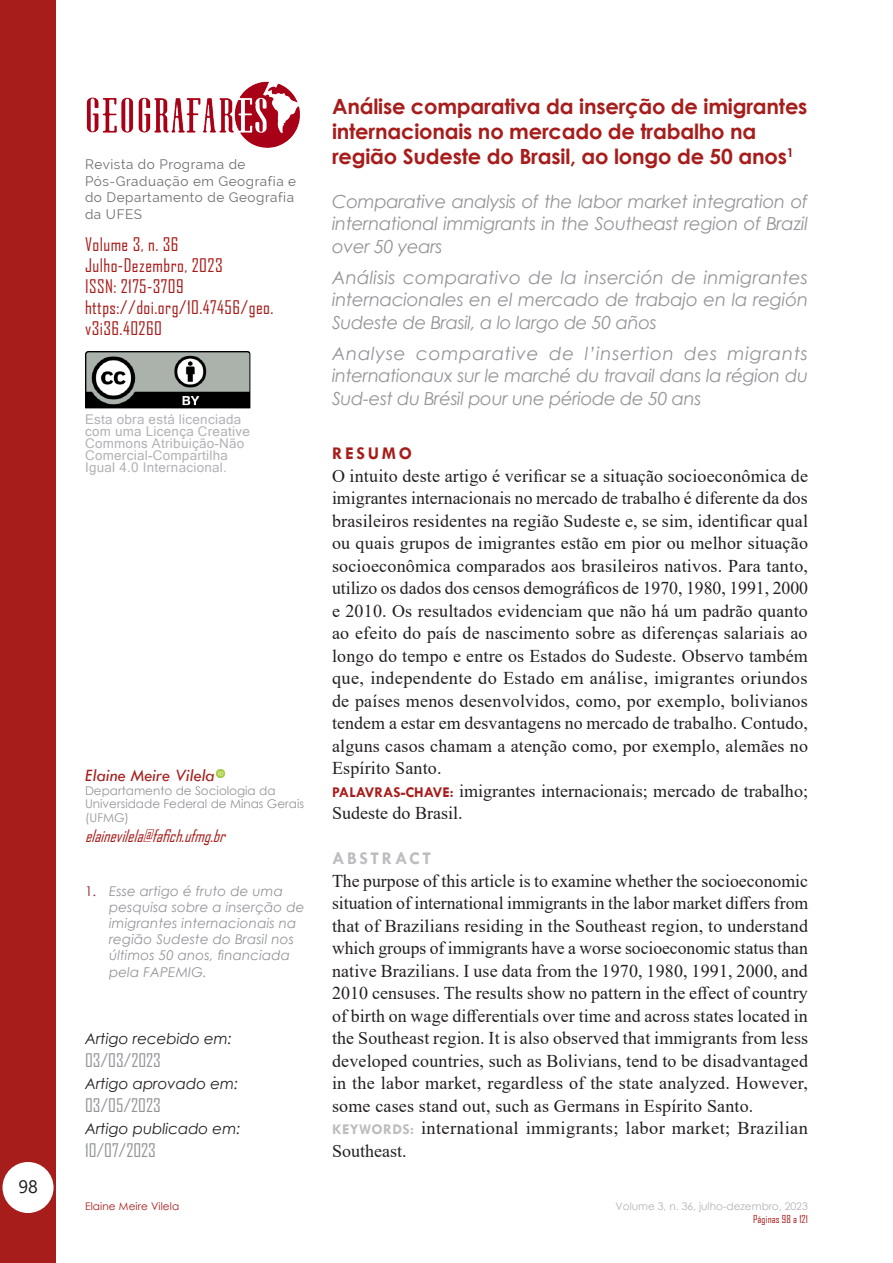
<style>
.page{position:relative;width:893px;height:1263px;background:#fff}
.page>*{position:absolute;margin:0;border:0;box-sizing:border-box;transform-origin:0 0}
.Geo_Título_Art_Vermelho{font:700 21px/25.2px "Century Gothic";letter-spacing:-.01em;color:#a71d1b}
.Geo_RESUMO_Texto{font:18px/22.5px "Times New Roman";letter-spacing:.01em;color:#231f20;text-align:justify}
.t1{font:italic 18px/22.5px "Century Gothic";letter-spacing:-.02em;color:#939598;text-align:justify}
.t2{font:18px/21px "Agency FB";letter-spacing:.025em;color:#a71d1b}
.Geo_RESUMO_Texto-2{font:18px "Agency FB";color:#939598}
.t3{font:italic 18px "Tw Cen";color:#a71d1b}
.Geo_Título_RESUMO_Vermelho{font:700 18px "Tw Cen";letter-spacing:.15em;color:#bcbdc0}
.Geo_Título_RESUMO_Vermelho-2{font:700 18px "Tw Cen";letter-spacing:.15em;color:#a71d1b}
.t4{font:18px "Segoe UI";color:#231f20}
.t5{font:italic 16.5px "Agency FB";color:#a71d1b}
.Geo_RESUMO_Texto-3{font:italic 15px "Century Gothic";color:#231f20}
.Geo_Notas_00{font:italic 13.5px/16.2px "Century Gothic";letter-spacing:.01em;color:#939598}
.t6{font:13.5px/12px "Microsoft Sans Serif";letter-spacing:.02em;color:#b2b3b7}
.t7{font:13.5px/16.5px "Raleway";letter-spacing:.04em;color:#6c6d70}
.t8{font:12px/13.5px "Century Gothic";color:#939598}
.t9{font:10.5px "Century Gothic";color:#b2b3b7}
.t10{font:10.5px "Century Gothic";letter-spacing:.01em;color:#a71d1b}
.t11{font:10.5px "Agency FB";letter-spacing:.01em;color:#a71d1b}
.s1{font-style:normal;color:#8f1d1b}
.s2{font-family:"Tw Cen";font-weight:700;font-size:15px;color:#a71d1b}
.s3{font-family:"Tw Cen";font-weight:700;font-size:15px;color:#bbbdbe}
</style>
<div class="page">
<div style="left:0;top:0;width:56px;height:1263px;background:#a71d1b"></div>
<div style="left:3px;top:1162px;width:51px;height:51px;background:#fff;border-radius:50%"></div>
<img style="left:86px;top:81px;width:214px;height:66px">
<img style="left:85px;top:351px;width:165px;height:58px">
<svg style="left:217px;top:769px;width:8px;height:8px"></svg>
<p class="t4" style="left:18px;top:1169px;width:21px">98</p>
<p class="t7" style="left:85px;top:156px;width:213px">Revista do Programa de<br>Pós-Graduação em Geografia e do Departamento de Geografia da UFES</p>
<p class="t2" style="left:85px;top:234px;width:139px">Volume 3, n. 36<br>Julho-Dezembro, 2023<br>ISSN: 2175-3709</p>
<p class="t2" style="left:85px;top:296px;width:190px">https://doi.org/10.47456/geo. v3i36.40260</p>
<p class="t6" style="left:85px;top:413px;width:166px">Esta obra está licenciada com uma Licença Creative<br>Commons Atribuição-Não<br>Comercial-Compartilha<br>Igual 4.0 Internacional.</p>
<p class="t3" style="left:85px;top:765px;width:131px">Elaine Meire Vilela</p>
<p class="t8" style="left:85px;top:783px;width:221px">Departamento de Sociologia da<br>Universidade Federal de Minas Gerais (UFMG)</p>
<p class="t5" style="left:85px;top:825px;width:147px">elainevilela@fafich.ufmg.br</p>
<p class="Geo_Notas_00" style="left:109px;top:882px;width:197px;text-indent:-24px"><span class="s1">1.</span> Esse artigo é fruto de uma pesquisa sobre a inserção de imigrantes internacionais na região Sudeste do Brasil nos últimos 50 anos, financiada pela FAPEMIG.</p>
<p class="Geo_RESUMO_Texto-3" style="left:85px;top:1028px;width:148px">Artigo recebido em:</p>
<p class="Geo_RESUMO_Texto-2" style="left:85px;top:1049px;width:77px">03/03/2023</p>
<p class="Geo_RESUMO_Texto-3" style="left:85px;top:1073px;width:155px">Artigo aprovado em:</p>
<p class="Geo_RESUMO_Texto-2" style="left:85px;top:1094px;width:77px">03/05/2023</p>
<p class="Geo_RESUMO_Texto-3" style="left:85px;top:1118px;width:157px">Artigo publicado em:</p>
<p class="Geo_RESUMO_Texto-2" style="left:85px;top:1139px;width:72px">10/07/2023</p>
<p class="t10" style="left:85px;top:1198px;width:96px">Elaine Meire Vilela</p>
<p class="Geo_Título_Art_Vermelho" style="left:332px;top:92px;width:477px">Análise comparativa da inserção de imigrantes internacionais no mercado de trabalho na região Sudeste do Brasil, ao longo de 50 anos<sup>1</sup></p>
<p class="t1" style="left:332px;top:190px;width:477px">Comparative analysis of the labor market integration of international immigrants in the Southeast region of Brazil over 50 years</p>
<p class="t1" style="left:332px;top:266px;width:478px">Análisis comparativo de la inserción de inmigrantes internacionales en el mercado de trabajo en la región Sudeste de Brasil, a lo largo de 50 años</p>
<p class="t1" style="left:332px;top:342px;width:477px">Analyse comparative de l’insertion des migrants internationaux sur le marché du travail dans la région du Sud-est du Brésil pour une période de 50 ans</p>
<p class="Geo_Título_RESUMO_Vermelho-2" style="left:332px;top:442px;width:82px">RESUMO</p>
<p class="Geo_RESUMO_Texto" style="left:332px;top:464px;width:478px">O intuito deste artigo é verificar se a situação socioeconômica de imigrantes internacionais no mercado de trabalho é diferente da dos brasileiros residentes na região Sudeste e, se sim, identificar qual ou quais grupos de imigrantes estão em pior ou melhor situação socioeconômica comparados aos brasileiros nativos. Para tanto, utilizo os dados dos censos demográficos de 1970, 1980, 1991, 2000 e 2010. Os resultados evidenciam que não há um padrão quanto ao efeito do país de nascimento sobre as diferenças salariais ao longo do tempo e entre os Estados do Sudeste. Observo também que, independente do Estado em análise, imigrantes oriundos de países menos desenvolvidos, como, por exemplo, bolivianos tendem a estar em desvantagens no mercado de trabalho. Contudo, alguns casos chamam a atenção como, por exemplo, alemães no Espírito Santo.</p>
<p class="Geo_RESUMO_Texto" style="left:332px;top:779px;width:478px"><span class="s2">PALAVRAS-CHAVE:</span> imigrantes internacionais; mercado de trabalho;<br>Sudeste do Brasil.</p>
<p class="Geo_Título_RESUMO_Vermelho" style="left:332px;top:847px;width:101px">ABSTRACT</p>
<p class="Geo_RESUMO_Texto" style="left:332px;top:869px;width:478px">The purpose of this article is to examine whether the socioeconomic situation of international immigrants in the labor market differs from that of Brazilians residing in the Southeast region, to understand which groups of immigrants have a worse socioeconomic status than native Brazilians. I use data from the 1970, 1980, 1991, 2000, and 2010 censuses. The results show no pattern in the effect of country of birth on wage differentials over time and across states located in the Southeast region. It is also observed that immigrants from less developed countries, such as Bolivians, tend to be disadvantaged in the labor market, regardless of the state analyzed. However, some cases stand out, such as Germans in Espírito Santo.</p>
<p class="Geo_RESUMO_Texto" style="left:332px;top:1116px;width:477px"><span class="s3">KEYWORDS:</span> international immigrants; labor market; Brazilian<br>Southeast.</p>
<p class="t9" style="left:615px;top:1198px;width:194px">Volume 3, n. 36, julho-dezembro, 2023</p>
<p class="t11" style="left:753px;top:1212px;width:56px">Páginas 98 a 121</p>
</div>
